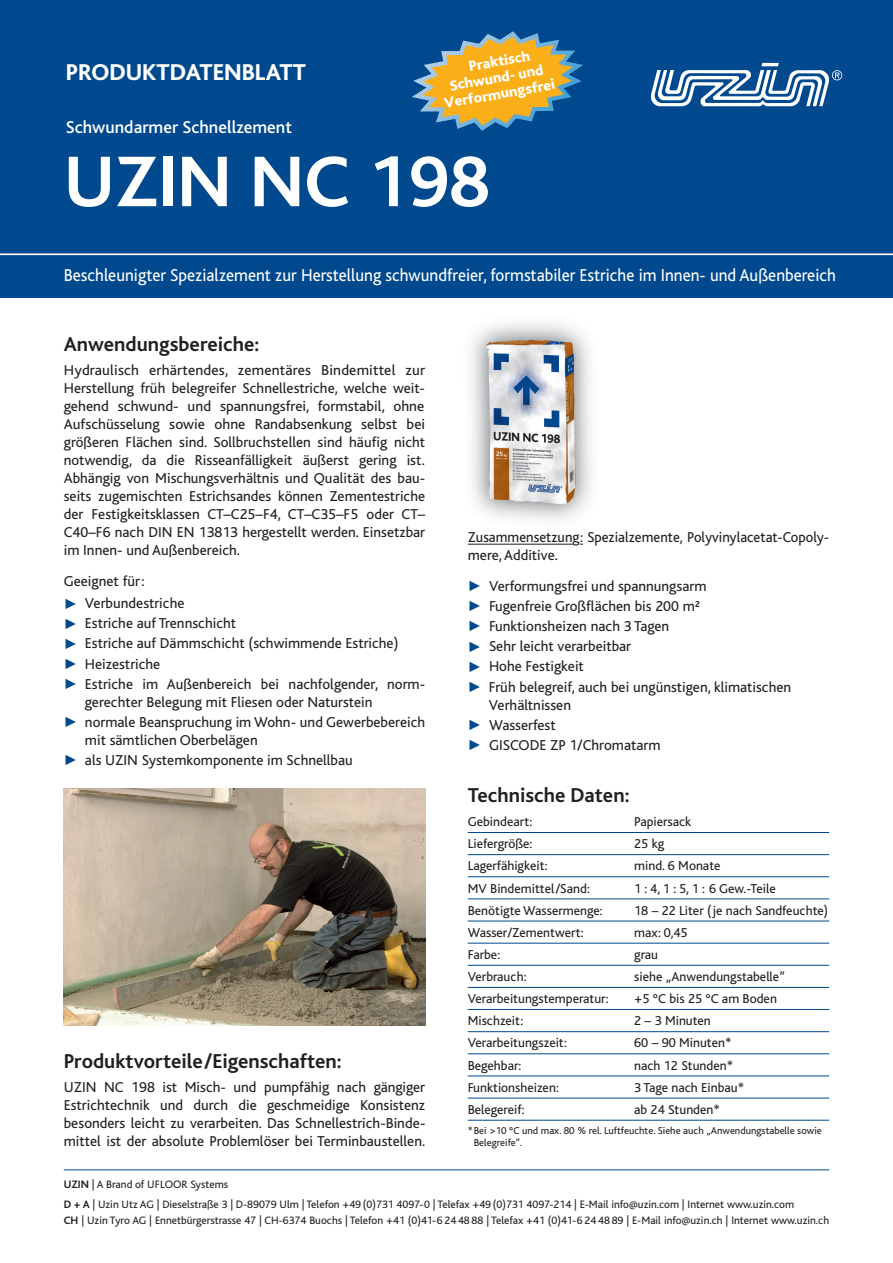
<style>
.page{position:relative;width:893px;height:1263px;background:#fff}
.page>*{position:absolute;margin:0;border:0;box-sizing:border-box;transform-origin:0 0}
.t1{font:700 75px "Bliss";color:#fff}
.t2{font:800 24px "Bliss";color:#fff}
.t3{font:700 21px "Bliss";color:#231f20}
.t4{font:18px "Bliss";color:#fff;scale:.95 1}
.t5{font:500 18px "Bliss";color:#fff}
.t6{font:800 15.15px "Bliss";color:#fff}
.t7{font:15px/18px "Bliss";color:#231f20}
.t8{font:13.5px "Bliss";color:#231f20}
.t9{font:11.25px/20px "Bliss";color:#231f20}
.t10{font:10.5px/12px "Bliss";color:#231f20}
.s1{color:#01498e}
.s2{font-weight:700}
</style>
<div class="page">
<img style="left:485px;top:340px;width:90px;height:164px">
<div style="left:0;top:0;width:893px;height:298px;background:#01498e"></div>
<svg style="left:651px;top:63px;width:191px;height:44px"></svg>
<img style="left:64px;top:788px;width:361px;height:237px">
<hr style="left:468px;top:544px;width:105px;height:1px;background:#231f20">
<hr style="left:468px;top:832px;width:361px;height:1px;background:#01498e">
<hr style="left:468px;top:854px;width:361px;height:1px;background:#01498e">
<hr style="left:468px;top:876px;width:361px;height:1px;background:#01498e">
<hr style="left:468px;top:898px;width:361px;height:1px;background:#01498e">
<hr style="left:468px;top:920px;width:361px;height:1px;background:#01498e">
<hr style="left:468px;top:943px;width:361px;height:1px;background:#01498e">
<hr style="left:468px;top:965px;width:361px;height:1px;background:#01498e">
<hr style="left:468px;top:987px;width:361px;height:1px;background:#01498e">
<hr style="left:468px;top:1009px;width:361px;height:1px;background:#01498e">
<hr style="left:468px;top:1031px;width:361px;height:1px;background:#01498e">
<hr style="left:468px;top:1053px;width:361px;height:1px;background:#01498e">
<hr style="left:468px;top:1075px;width:361px;height:1px;background:#01498e">
<hr style="left:468px;top:1098px;width:361px;height:1px;background:#01498e">
<hr style="left:468px;top:1120px;width:361px;height:1px;background:#01498e">
<hr style="left:64px;top:1169px;width:765px;height:1px;background:#01498e">
<svg style="left:412px;top:31px;width:171px;height:100px"></svg>
<hr style="left:0;top:253px;width:893px;height:2px;background:#fff">
<h2 class="t2" style="left:66px;top:63px;width:242px">PRODUKTDATENBLATT</h2>
<p class="t5" style="left:66px;top:121px;width:228px">Schwundarmer Schnellzement</p>
<p class="t6" style="left:468px;top:60px;width:63px;rotate:-10deg">Praktisch</p>
<p class="t6" style="left:449px;top:80px;width:96px;rotate:-10deg">Schwund- und</p>
<p class="t6" style="left:443px;top:98px;width:114px;rotate:-10deg">Verformungsfrei</p>
<h1 class="t1" style="left:64px;top:153px;width:427px">UZIN NC 198</h1>
<p class="t4" style="left:64px;top:268px;width:814px">Beschleunigter Spezialzement zur Herstellung schwundfreier, formstabiler Estriche im Innen- und Außenbereich</p>
<h3 class="t3" style="left:64px;top:336px;width:197px">Anwendungsbereiche:</h3>
<p class="t7" style="left:64px;top:363px;width:363px;text-align:justify">Hydraulisch erhärtendes, zementäres Bindemittel zur Herstellung früh belegreifer Schnellestriche, welche weit&shy;gehend schwund- und spannungsfrei, formstabil, ohne Aufschüsselung sowie ohne Randabsenkung selbst bei größeren Flächen sind. Sollbruchstellen sind häufig nicht notwendig, da die Risseanfälligkeit äußerst gering ist.<br>Abhängig von Mischungsverhältnis und Qualität des bau&shy;seits zugemischten Estrichsandes können Zementestriche der Festigkeitsklassen CT–C25–F4, CT–C35–F5 oder CT– C40–F6 nach DIN EN 13813 hergestellt werden. Einsetzbar im Innen- und Außenbereich.</p>
<p class="t7" style="left:64px;top:573px;width:82px">Geeignet für:</p>
<p class="t7" style="left:64px;top:596px;width:122px"><span class="s1">✓</span> Verbundestriche</p>
<p class="t7" style="left:64px;top:616px;width:174px"><span class="s1">✓</span> Estriche auf Trennschicht</p>
<p class="t7" style="left:64px;top:636px;width:336px"><span class="s1">✓</span> Estriche auf Dämmschicht (schwimmende Estriche)</p>
<p class="t7" style="left:64px;top:656px;width:98px"><span class="s1">✓</span> Heizestriche</p>
<p class="t7" style="left:85px;top:676px;width:342px;text-indent:-21px"><span class="s1">✓</span> Estriche im Außenbereich bei nachfolgender, norm&shy;gerechter Belegung mit Fliesen oder Naturstein</p>
<p class="t7" style="left:85px;top:714px;width:342px;text-indent:-21px"><span class="s1">✓</span> normale Beanspruchung im Wohn- und Gewerbebereich mit sämtlichen Oberbelägen</p>
<p class="t7" style="left:64px;top:752px;width:291px"><span class="s1">✓</span> als UZIN Systemkomponente im Schnellbau</p>
<h3 class="t3" style="left:64px;top:1053px;width:279px">Produktvorteile/Eigenschaften:</h3>
<p class="t7" style="left:64px;top:1079px;width:363px;text-align:justify">UZIN NC 198 ist Misch- und pumpfähig nach gängiger Estrichtechnik und durch die geschmeidige Konsistenz besonders leicht zu verarbeiten. Das Schnellestrich-Binde&shy;mittel ist der absolute Problemlöser bei Terminbaustellen.</p>
<p class="t7" style="left:468px;top:530px;width:363px">Zusammensetzung: Spezialzemente, Polyvinylacetat-Copoly&shy;mere, Additive.</p>
<p class="t7" style="left:468px;top:578px;width:240px"><span class="s1">✓</span> Verformungsfrei und spannungsarm</p>
<p class="t7" style="left:468px;top:598px;width:234px"><span class="s1">✓</span> Fugenfreie Großflächen bis 200 m²</p>
<p class="t7" style="left:468px;top:619px;width:203px"><span class="s1">✓</span> Funktionsheizen nach 3 Tagen</p>
<p class="t7" style="left:468px;top:639px;width:165px"><span class="s1">✓</span> Sehr leicht verarbeitbar</p>
<p class="t7" style="left:468px;top:659px;width:118px"><span class="s1">✓</span> Hohe Festigkeit</p>
<p class="t7" style="left:489px;top:679px;width:304px;text-indent:-21px"><span class="s1">✓</span> Früh belegreif, auch bei ungünstigen, klimatischen<br>Verhältnissen</p>
<p class="t7" style="left:468px;top:717px;width:90px"><span class="s1">✓</span> Wasserfest</p>
<p class="t7" style="left:468px;top:737px;width:194px"><span class="s1">✓</span> GISCODE ZP 1/Chromatarm</p>
<h3 class="t3" style="left:468px;top:787px;width:163px">Technische Daten:</h3>
<p class="t8" style="left:468px;top:816px;width:66px">Gebindeart:</p>
<p class="t8" style="left:634px;top:816px;width:59px">Papiersack</p>
<p class="t8" style="left:468px;top:839px;width:66px">Liefergröße:</p>
<p class="t8" style="left:634px;top:839px;width:31px">25 kg</p>
<p class="t8" style="left:468px;top:861px;width:81px">Lagerfähigkeit:</p>
<p class="t8" style="left:634px;top:861px;width:88px">mind. 6 Monate</p>
<p class="t8" style="left:468px;top:883px;width:124px">MV Bindemittel/Sand:</p>
<p class="t8" style="left:634px;top:883px;width:143px">1 : 4, 1 : 5, 1 : 6 Gew.-Teile</p>
<p class="t8" style="left:468px;top:905px;width:136px">Benötigte Wassermenge:</p>
<p class="t8" style="left:634px;top:905px;width:195px">18 – 22 Liter (je nach Sandfeuchte)</p>
<p class="t8" style="left:468px;top:927px;width:117px">Wasser/Zementwert:</p>
<p class="t8" style="left:634px;top:927px;width:55px">max: 0,45</p>
<p class="t8" style="left:468px;top:949px;width:34px">Farbe:</p>
<p class="t8" style="left:634px;top:949px;width:25px">grau</p>
<p class="t8" style="left:468px;top:971px;width:60px">Verbrauch:</p>
<p class="t8" style="left:634px;top:971px;width:152px">siehe „Anwendungstabelle”</p>
<p class="t8" style="left:468px;top:993px;width:142px">Verarbeitungstemperatur:</p>
<p class="t8" style="left:634px;top:993px;width:144px">+5 °C bis 25 °C am Boden</p>
<p class="t8" style="left:468px;top:1016px;width:57px">Mischzeit:</p>
<p class="t8" style="left:634px;top:1016px;width:78px">2 – 3 Minuten</p>
<p class="t8" style="left:468px;top:1038px;width:101px">Verarbeitungszeit:</p>
<p class="t8" style="left:634px;top:1038px;width:99px">60 – 90 Minuten*</p>
<p class="t8" style="left:468px;top:1060px;width:55px">Begehbar:</p>
<p class="t8" style="left:634px;top:1060px;width:101px">nach 12 Stunden*</p>
<p class="t8" style="left:468px;top:1082px;width:93px">Funktionsheizen:</p>
<p class="t8" style="left:634px;top:1082px;width:112px">3 Tage nach Einbau*</p>
<p class="t8" style="left:468px;top:1104px;width:58px">Belegereif:</p>
<p class="t8" style="left:634px;top:1104px;width:87px">ab 24 Stunden*</p>
<p class="t10" style="left:474px;top:1126px;width:350px;text-indent:-6px">*Bei &gt;10 °C und max. 80 % rel. Luftfeuchte. Siehe auch „Anwendungstabelle sowie<br>Belegreife”.</p>
<p class="t9" style="left:64px;top:1176px;width:732px"><span class="s2">UZIN</span> | A Brand of UFLOOR Systems<br><span class="s2">D + A</span> | Uzin Utz AG | Dieselstraße 3 | D-89079 Ulm | Telefon +49 (0)731 4097-0 | Telefax +49 (0)731 4097-214 | E-Mail info@uzin.com | Internet www.uzin.com</p>
<p class="t9" style="left:64px;top:1211px;width:767px"><span class="s2">CH</span> | Uzin Tyro AG | Ennetbürgerstrasse 47 | CH-6374 Buochs | Telefon +41 (0)41-6 24 48 88 | Telefax +41 (0)41-6 24 48 89 | E-Mail info@uzin.ch | Internet www.uzin.ch</p>
</div>
